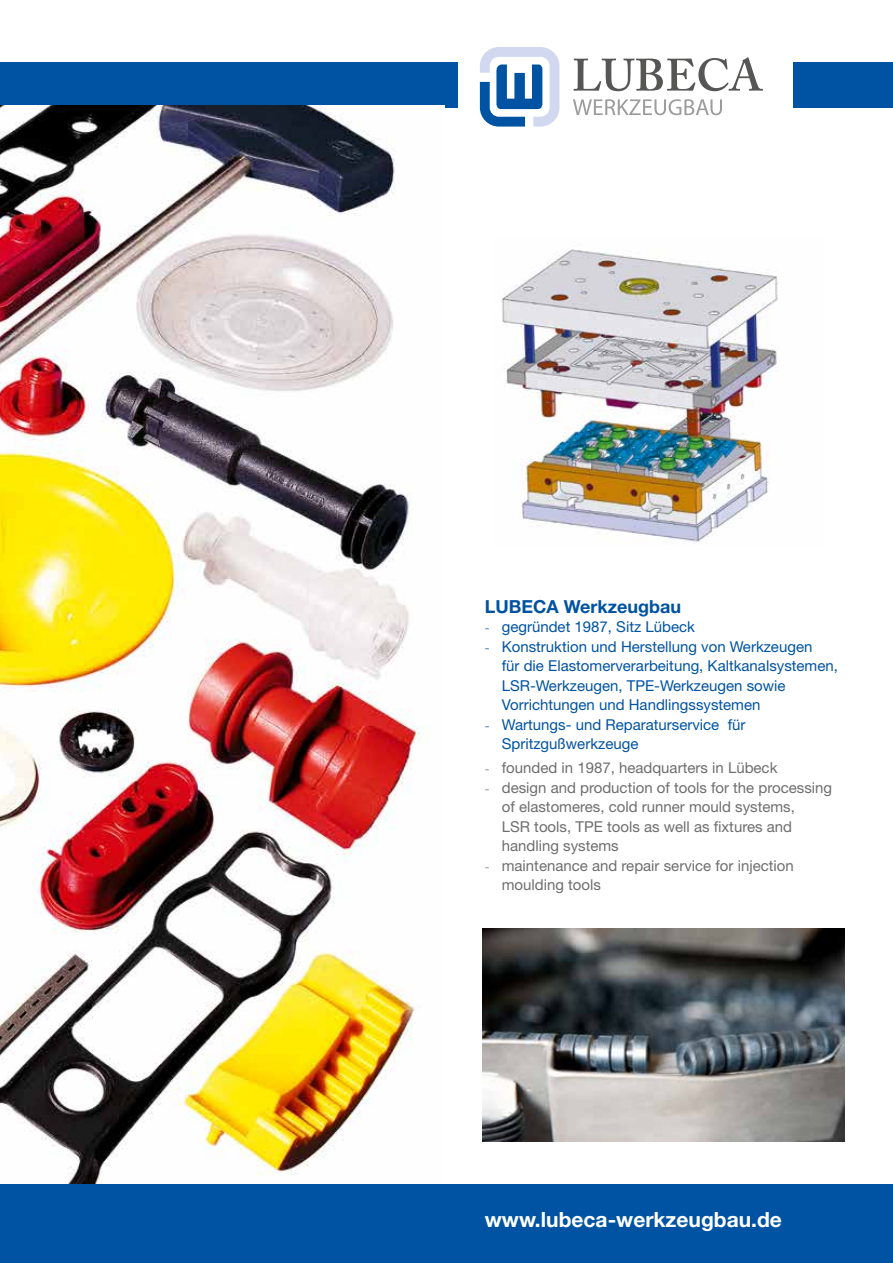
<style>
.page{position:relative;width:893px;height:1263px;background:#fff}
.page>*{position:absolute;margin:0;border:0;box-sizing:border-box;transform-origin:0 0}
.t1{font:700 21px "Helvetica Neue LT Std";color:#fff}
.t2{font:700 18px "Helvetica Neue LT Std";color:#0053a2}
.t3{font:15px/19.5px "Helvetica Neue LT Std";color:#0053a2}
.t4{font:15px/19.5px "Helvetica Neue LT Std";color:#6e6e6e}
.s1{font-family:"Times"}
</style>
<div class="page">
<div style="left:0;top:63px;width:893px;height:45px;background:#0053a2"></div>
<img style="left:0;top:106px;width:445px;height:1078px">
<div style="left:0;top:1184px;width:893px;height:79px;background:#0053a2"></div>
<img style="left:483px;top:929px;width:361px;height:212px">
<img style="left:501px;top:249px;width:278px;height:293px">
<div style="left:458px;top:25px;width:335px;height:127px;background:#fff"></div>
<svg style="left:480px;top:47px;width:79px;height:80px"></svg>
<svg style="left:574px;top:57px;width:189px;height:34px"></svg>
<svg style="left:573px;top:99px;width:149px;height:16px"></svg>
<p class="t2" style="left:485px;top:595px;width:198px">LUBECA Werkzeugbau</p>
<p class="t3" style="left:485px;top:617px;width:212px"><span class="s1">-</span> gegründet 1987, Sitz Lübeck</p>
<p class="t3" style="left:502px;top:637px;width:338px;text-indent:-17px"><span class="s1">-</span> Konstruktion und Herstellung von Werkzeugen<br>für die Elastomerverarbeitung, Kaltkanalsystemen, LSR-Werkzeugen, TPE-Werkzeugen sowie Vorrichtungen und Handlingssystemen</p>
<p class="t3" style="left:502px;top:715px;width:245px;text-indent:-17px"><span class="s1">-</span> Wartungs- und Reparaturservice für<br>Spritzgußwerkzeuge</p>
<p class="t4" style="left:485px;top:758px;width:294px"><span class="s1">-</span> founded in 1987, headquarters in Lübeck</p>
<p class="t4" style="left:502px;top:778px;width:332px;text-indent:-17px"><span class="s1">-</span> design and production of tools for the processing of elastomeres, cold runner mould systems,<br>LSR tools, TPE tools as well as fixtures and handling systems</p>
<p class="t4" style="left:502px;top:856px;width:293px;text-indent:-17px"><span class="s1">-</span> maintenance and repair service for injection moulding tools</p>
<h1 class="t1" style="left:485px;top:1206px;width:299px">www.lubeca-werkzeugbau.de</h1>
</div>
